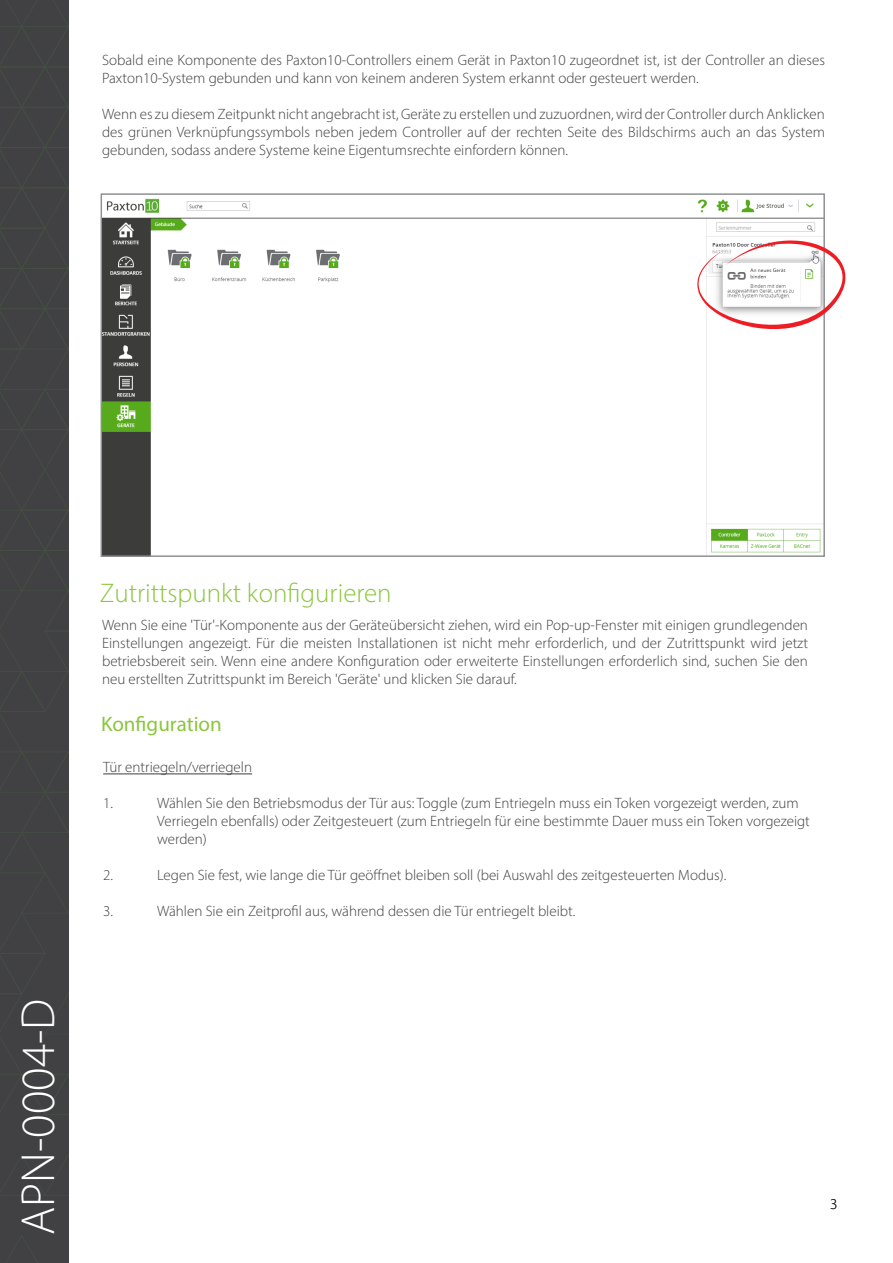
<style>
.page{position:relative;width:893px;height:1263px;background:#fff}
.page>*{position:absolute;margin:0;border:0;box-sizing:border-box;transform-origin:0 0}
.t1{font:300 48px "Myriad Pro";color:#fff}
.t2{font:300 27px "Myriad Pro";color:#8bc63e}
.t3{font:21px "Myriad Pro";color:#8bc63e}
.t4{font:300 15px/18px "Myriad Pro";color:#3e3e3f}
.t5{font:300 15px "Myriad Pro";color:#231f20}
</style>
<div class="page">
<div style="left:0;top:0;width:69px;height:1263px;background:#414042"></div>
<svg style="left:7px;top:1235px;width:31px;height:28px"></svg>
<svg style="left:0;top:0;width:68px;height:1196px"></svg>
<img style="left:104px;top:198px;width:718px;height:356px">
<div style="left:101px;top:193px;width:724px;height:364px;border:2px solid #8f9194"></div>
<svg style="left:697px;top:240px;width:148px;height:90px"></svg>
<hr style="left:103px;top:773px;width:149px;height:1px;background:#3e3e3f">
<p class="t4" style="left:102px;top:51px;width:724px">Sobald eine Komponente des Paxton10-Controllers einem Gerät in Paxton10 zugeordnet ist, ist der Controller an dieses<br>Paxton10-System gebunden und kann von keinem anderen System erkannt oder gesteuert werden.</p>
<p class="t4" style="left:102px;top:105px;width:724px;text-align:justify">Wenn es zu diesem Zeitpunkt nicht angebracht ist, Geräte zu erstellen und zuzuordnen, wird der Controller durch Anklicken des grünen Verknüpfungssymbols neben jedem Controller auf der rechten Seite des Bildschirms auch an das System gebunden, sodass andere Systeme keine Eigentumsrechte einfordern können.</p>
<h1 class="t1" style="left:9px;top:1235px;width:238px;rotate:-90deg">APN-0004-D</h1>
<p class="t2" style="left:100px;top:577px;width:293px">Zutrittspunkt konfigurieren</p>
<p class="t4" style="left:102px;top:616px;width:707px;text-align:justify">Wenn Sie eine 'Tür'-Komponente aus der Geräteübersicht ziehen, wird ein Pop-up-Fenster mit einigen grundlegenden Einstellungen angezeigt. Für die meisten Installationen ist nicht mehr erforderlich, und der Zutrittspunkt wird jetzt betriebsbereit sein. Wenn eine andere Konfiguration oder erweiterte Einstellungen erforderlich sind, suchen Sie den neu erstellten Zutrittspunkt im Bereich 'Geräte' und klicken Sie darauf.</p>
<p class="t3" style="left:101px;top:711px;width:122px">Konfiguration</p>
<p class="t4" style="left:103px;top:758px;width:150px">Tür entriegeln/verriegeln</p>
<p class="t4" style="left:103px;top:794px;width:11px">1.</p>
<p class="t4" style="left:157px;top:794px;width:654px">Wählen Sie den Betriebsmodus der Tür aus: Toggle (zum Entriegeln muss ein Token vorgezeigt werden, zum<br>Verriegeln ebenfalls) oder Zeitgesteuert (zum Entriegeln für eine bestimmte Dauer muss ein Token vorgezeigt</p>
<p class="t4" style="left:157px;top:830px;width:51px">werden)</p>
<p class="t4" style="left:103px;top:866px;width:11px">2.</p>
<p class="t4" style="left:157px;top:866px;width:571px">Legen Sie fest, wie lange die Tür geöffnet bleiben soll (bei Auswahl des zeitgesteuerten Modus).</p>
<p class="t4" style="left:103px;top:902px;width:11px">3.</p>
<p class="t4" style="left:157px;top:902px;width:420px">Wählen Sie ein Zeitprofil aus, während dessen die Tür entriegelt bleibt.</p>
<p class="t5" style="left:830px;top:1195px;width:9px">3</p>
</div>
